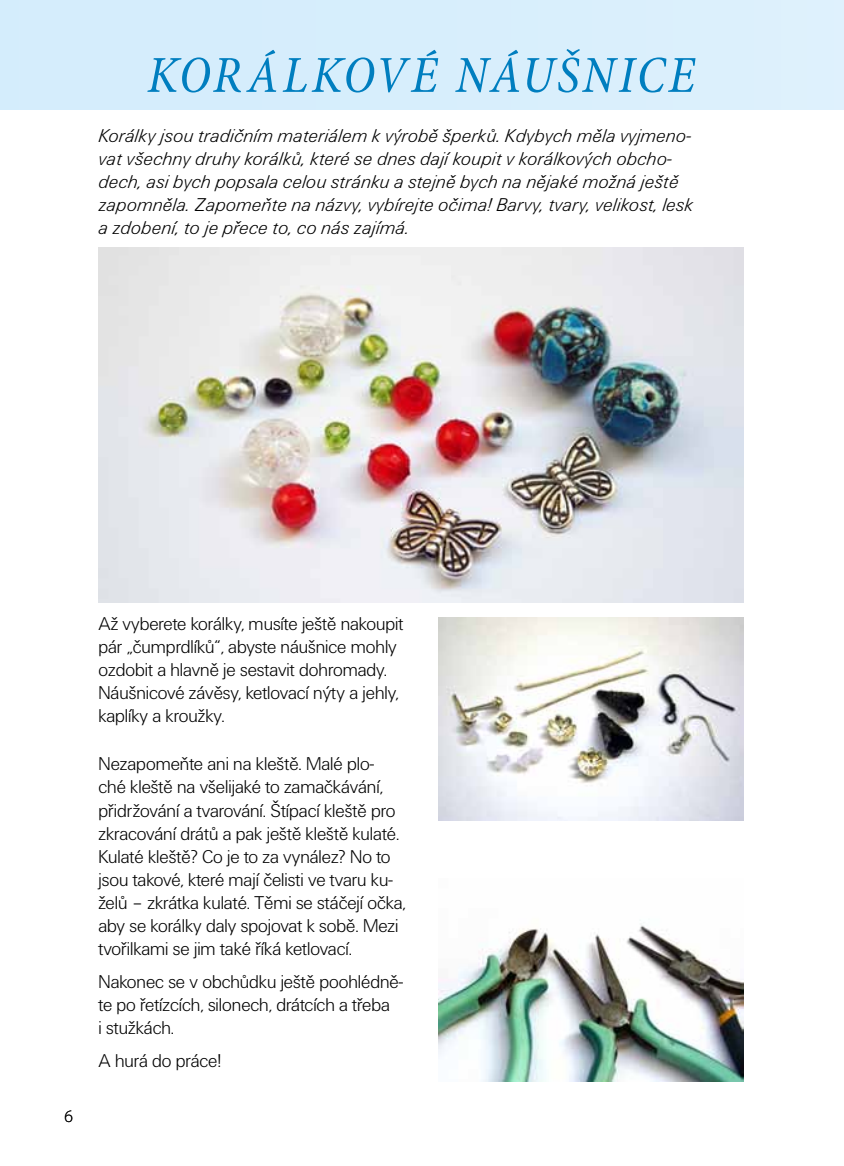
<style>
.page{position:relative;width:844px;height:1166px;background:#fff}
.page>*{position:absolute;margin:0;border:0;box-sizing:border-box;transform-origin:0 0}
.t1{font:italic condensed 52.5px "Minion Pro";letter-spacing:.055em;color:#007ebf}
.t2{font:19.25px/23.1px "U001 DOT Ligh";color:#000}
.t3{font:19.25px/23.1px "U001 DOT Ligh Ital";color:#000}
.t4{font:300 17.5px "Myriad Pro";color:#000}
</style>
<div class="page">
<div style="left:0;top:0;width:843px;height:110px;background:#d7eefc"></div>
<img style="left:98px;top:247px;width:645px;height:356px">
<img style="left:438px;top:617px;width:305px;height:203px">
<img style="left:438px;top:924px;width:305px;height:157px">
<h1 class="t1" style="left:147px;top:44px;width:549px">KORÁLKOVÉ NÁUŠNICE</h1>
<p class="t3" style="left:98px;top:124px;width:596px">Korálky jsou tradičním materiálem k výrobě šperků. Kdybych měla vyjmeno&shy;vat všechny druhy korálků, které se dnes dají koupit v korálkových obcho&shy;dech, asi bych popsala celou stránku a stejně bych na nějaké možná ještě zapomněla. Zapomeňte na názvy, vybírejte očima! Barvy, tvary, velikost, lesk a zdobení, to je přece to, co nás zajímá.</p>
<p class="t4" style="left:64px;top:1106px;width:10px">6</p>
<p class="t2" style="left:98px;top:612px;width:306px">Až vyberete korálky, musíte ještě nakoupit pár „čumprdlíků“, abyste náušnice mohly ozdobit a hlavně je sestavit dohromady.<br>Náušnicové závěsy, ketlovací nýty a jehly, kaplíky a kroužky.</p>
<p class="t2" style="left:98px;top:753px;width:309px">Nezapomeňte ani na kleště. Malé plo&shy;ché kleště na všelijaké to zamačkávání, přidržování a tvarování. Štípací kleště pro zkracování drátů a pak ještě kleště kulaté.<br>Kulaté kleště? Co je to za vynález? No to jsou takové, které mají čelisti ve tvaru ku&shy;želů – zkrátka kulaté. Těmi se stáčejí očka, aby se korálky daly spojovat k sobě. Mezi tvořilkami se jim také říká ketlovací.</p>
<p class="t2" style="left:98px;top:970px;width:306px">Nakonec se v obchůdku ještě poohlédně&shy;te po řetízcích, silonech, drátcích a třeba<br>i stužkách.</p>
<p class="t2" style="left:98px;top:1050px;width:124px">A hurá do práce!</p>
</div>
